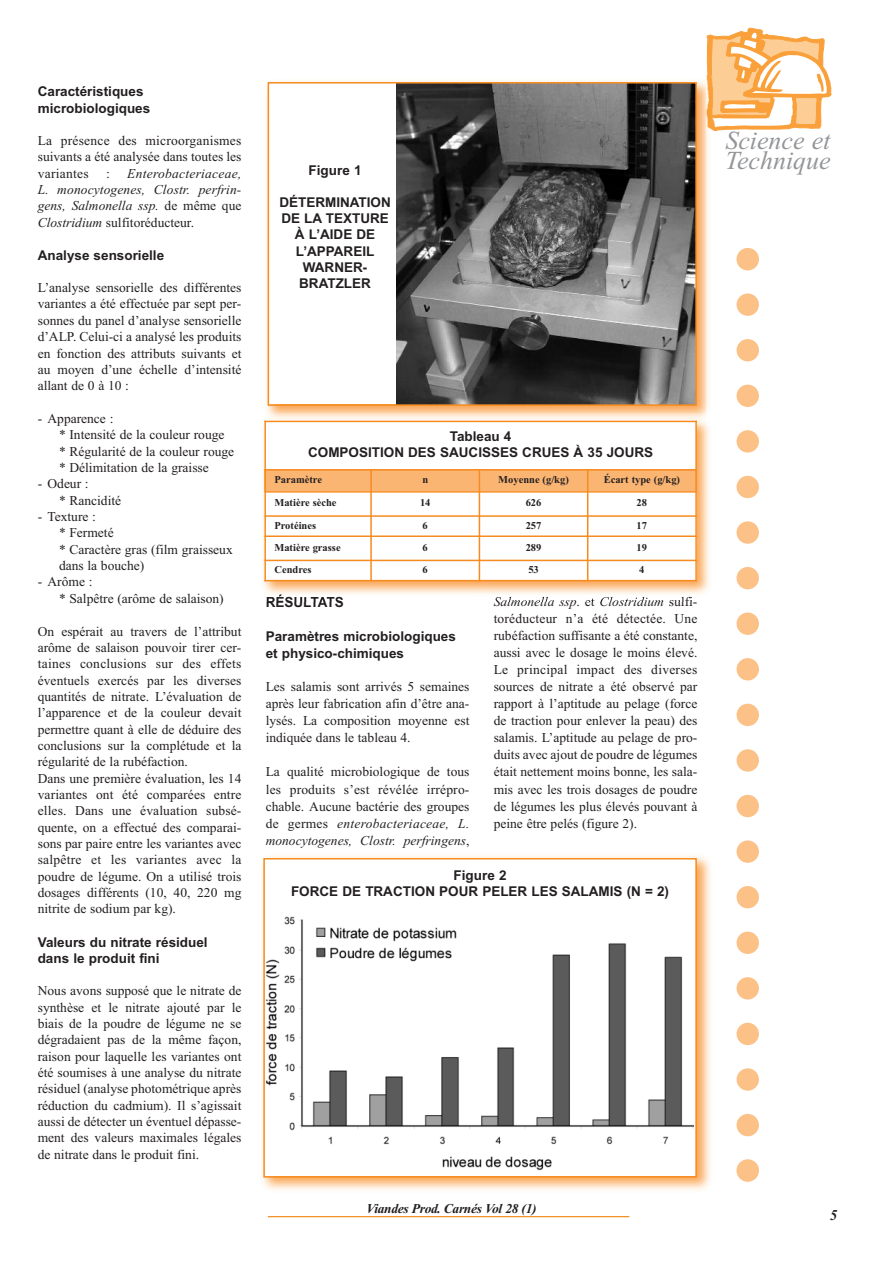
<style>
.page{position:relative;width:893px;height:1263px;background:#fff}
.page>*{position:absolute;margin:0;border:0;box-sizing:border-box;transform-origin:0 0}
.t1{font:italic 25.95px "Times New Roman";color:#939598}
.t2{font:italic 700 15px "Times New Roman";color:#231f20}
.t3{font:13.5px/16.4px "Times New Roman";color:#231f20;text-align:justify}
.t4{font:700 13.5px/16.2px "Arial";color:#231f20}
.t5{font:italic 13.5px/16.4px "Times New Roman";letter-spacing:.01em;color:#231f20;text-align:justify}
.t6{font:italic 700 13.5px "Times New Roman";letter-spacing:-.025em;color:#231f20}
.t7{font:700 10.5px "Times New Roman";color:#231f20}
.s1{font-style:normal}
.s2{font-style:italic}
</style>
<div class="page">
<hr style="left:268px;top:1216px;width:361px;height:1px;background:#f68b1f">
<svg style="left:736px;top:248px;width:23px;height:889px"></svg>
<svg style="left:736px;top:1159px;width:23px;height:23px"></svg>
<svg style="left:707px;top:28px;width:125px;height:103px"></svg>
<img style="left:266px;top:76px;width:441px;height:338px">
<img style="left:707px;top:76px;width:10px;height:335px">
<div style="left:269px;top:84px;width:426px;height:320px;background:#fff"></div>
<img style="left:397px;top:85px;width:297px;height:318px">
<div style="left:268px;top:82px;width:429px;height:324px;border:2px solid #f68b1f"></div>
<img style="left:263px;top:414px;width:447px;height:180px">
<img style="left:267px;top:595px;width:76px;height:6px">
<img style="left:510px;top:596px;width:182px;height:5px">
<img style="left:495px;top:597px;width:39px;height:4px">
<svg style="left:584px;top:598px;width:11px;height:3px"></svg>
<img style="left:600px;top:597px;width:44px;height:4px">
<img style="left:670px;top:597px;width:22px;height:4px">
<svg style="left:707px;top:414px;width:3px;height:11px"></svg>
<div style="left:264px;top:421px;width:432px;height:49px;background:#fff"></div>
<div style="left:264px;top:470px;width:107px;height:22px;background:#fbb573"></div>
<div style="left:371px;top:470px;width:108px;height:22px;background:#fbb573"></div>
<div style="left:479px;top:470px;width:109px;height:22px;background:#fbb573"></div>
<div style="left:588px;top:470px;width:109px;height:22px;background:#fbb573"></div>
<div style="left:264px;top:492px;width:107px;height:24px;background:#fff"></div>
<div style="left:371px;top:492px;width:108px;height:24px;background:#fff"></div>
<div style="left:479px;top:492px;width:109px;height:24px;background:#fff"></div>
<div style="left:588px;top:492px;width:109px;height:24px;background:#fff"></div>
<div style="left:264px;top:516px;width:107px;height:20px;background:#fff"></div>
<div style="left:371px;top:516px;width:108px;height:20px;background:#fff"></div>
<div style="left:479px;top:516px;width:109px;height:20px;background:#fff"></div>
<div style="left:588px;top:516px;width:109px;height:20px;background:#fff"></div>
<div style="left:264px;top:536px;width:107px;height:24px;background:#fff"></div>
<div style="left:371px;top:536px;width:108px;height:24px;background:#fff"></div>
<div style="left:479px;top:536px;width:109px;height:24px;background:#fff"></div>
<div style="left:588px;top:536px;width:109px;height:24px;background:#fff"></div>
<div style="left:264px;top:560px;width:107px;height:21px;background:#fff"></div>
<div style="left:371px;top:560px;width:108px;height:21px;background:#fff"></div>
<div style="left:479px;top:560px;width:109px;height:21px;background:#fff"></div>
<div style="left:588px;top:560px;width:109px;height:21px;background:#fff"></div>
<hr style="left:264px;top:421px;width:2px;height:160px;background:#f68b1f">
<hr style="left:370px;top:469px;width:2px;height:112px;background:#f68b1f">
<hr style="left:479px;top:469px;width:1px;height:112px;background:#f68b1f">
<hr style="left:587px;top:469px;width:1px;height:112px;background:#f68b1f">
<hr style="left:695px;top:421px;width:2px;height:160px;background:#f68b1f">
<hr style="left:264px;top:421px;width:433px;height:1px;background:#f68b1f">
<hr style="left:264px;top:469px;width:433px;height:2px;background:#f68b1f">
<hr style="left:264px;top:491px;width:433px;height:2px;background:#f68b1f">
<hr style="left:264px;top:515px;width:433px;height:2px;background:#f68b1f">
<hr style="left:264px;top:535px;width:433px;height:2px;background:#f68b1f">
<hr style="left:264px;top:560px;width:433px;height:1px;background:#f68b1f">
<hr style="left:264px;top:580px;width:433px;height:1px;background:#f68b1f">
<img style="left:262px;top:856px;width:449px;height:334px">
<div style="left:265px;top:859px;width:430px;height:317px;background:#fff"></div>
<img style="left:266px;top:917px;width:428px;height:254px">
<div style="left:263px;top:858px;width:434px;height:319px;border:2px solid #f68b1f"></div>
<p class="t4" style="left:38px;top:84px;width:114px">Caractéristiques microbiologiques</p>
<p class="t3" style="left:38px;top:132px;width:205px">La présence des microorganismes suivants a été analysée dans toutes les variantes</p>
<p class="t5" style="left:38px;top:165px;width:205px;text-indent:90px">Enterobacteriaceae, L. monocytogenes, Clostr. perfrin&shy;gens, Salmonella ssp. <span class="s1">de même que </span>Clostridium <span class="s1">sulfitoréducteur.</span></p>
<p class="t4" style="left:38px;top:247px;width:128px">Analyse sensorielle</p>
<p class="t3" style="left:38px;top:279px;width:205px">L’analyse sensorielle des différentes variantes a été effectuée par sept per&shy;sonnes du panel d’analyse sensorielle d’ALP. Celui-ci a analysé les produits en fonction des attributs suivants et au moyen d’une échelle d’intensité allant de 0 à 10 :</p>
<p class="t3" style="left:59px;top:410px;width:177px;text-align:left;text-indent:-21px">- Apparence :<br>* Intensité de la couleur rouge * Régularité de la couleur rouge * Délimitation de la graisse</p>
<p class="t3" style="left:59px;top:475px;width:64px;text-indent:-21px">- Odeur :<br>* Rancidité</p>
<p class="t3" style="left:59px;top:508px;width:175px;text-align:left;text-indent:-21px">- Texture :<br>* Fermeté<br>* Caractère gras (film graisseux dans la bouche)</p>
<p class="t3" style="left:59px;top:574px;width:166px;text-indent:-21px">- Arôme :<br>* Salpêtre (arôme de salaison)</p>
<p class="t3" style="left:38px;top:623px;width:205px;text-align:left">On espérait au travers de l’attribut arôme de salaison pouvoir tirer cer&shy;taines conclusions sur des effets éventuels exercés par les diverses quantités de nitrate. L’évaluation de l’apparence et de la couleur devait permettre quant à elle de déduire des conclusions sur la complétude et la régularité de la rubéfaction.<br>Dans une première évaluation, les 14 variantes ont été comparées entre elles. Dans une évaluation subsé&shy;quente, on a effectué des comparai&shy;sons par paire entre les variantes avec salpêtre et les variantes avec la poudre de légume. On a utilisé trois dosages différents (10, 40, 220 mg nitrite de sodium par kg).</p>
<p class="t4" style="left:38px;top:934px;width:171px">Valeurs du nitrate résiduel dans le produit fini</p>
<p class="t3" style="left:38px;top:982px;width:205px">Nous avons supposé que le nitrate de synthèse et le nitrate ajouté par le biais de la poudre de légume ne se dégradaient pas de la même façon, raison pour laquelle les variantes ont été soumises à une analyse du nitrate résiduel (analyse photométrique après réduction du cadmium). Il s’agissait aussi de détecter un éventuel dépasse&shy;ment des valeurs maximales légales de nitrate dans le produit fini.</p>
<p class="t3" style="left:106px;top:165px;width:5px">:</p>
<p class="t4" style="left:309px;top:162px;width:54px">Figure 1</p>
<p class="t4" style="left:279px;top:194px;width:113px;text-align:center">DÉTERMINATION<br>DE LA TEXTURE<br>À L’AIDE DE<br>L’APPAREIL<br>WARNER-<br>BRATZLER</p>
<p class="t4" style="left:308px;top:428px;width:347px;text-align:center">Tableau 4<br>COMPOSITION DES SAUCISSES CRUES À 35 JOURS</p>
<p class="t7" style="left:274px;top:474px;width:49px">Paramètre</p>
<p class="t7" style="left:422px;top:474px;width:7px">n</p>
<p class="t7" style="left:498px;top:474px;width:72px">Moyenne (g/kg)</p>
<p class="t7" style="left:604px;top:474px;width:78px">Écart type (g/kg)</p>
<p class="t7" style="left:274px;top:497px;width:64px">Matière sèche</p>
<p class="t7" style="left:420px;top:497px;width:12px">14</p>
<p class="t7" style="left:526px;top:497px;width:17px">626</p>
<p class="t7" style="left:637px;top:497px;width:12px">28</p>
<p class="t7" style="left:274px;top:519px;width:43px">Protéines</p>
<p class="t7" style="left:423px;top:519px;width:7px">6</p>
<p class="t7" style="left:526px;top:519px;width:17px">257</p>
<p class="t7" style="left:637px;top:519px;width:12px">17</p>
<p class="t7" style="left:274px;top:541px;width:68px">Matière grasse</p>
<p class="t7" style="left:423px;top:541px;width:7px">6</p>
<p class="t7" style="left:526px;top:541px;width:17px">289</p>
<p class="t7" style="left:637px;top:541px;width:12px">19</p>
<p class="t7" style="left:274px;top:563px;width:39px">Cendres</p>
<p class="t7" style="left:423px;top:563px;width:7px">6</p>
<p class="t7" style="left:528px;top:563px;width:12px">53</p>
<p class="t7" style="left:639px;top:563px;width:7px">4</p>
<p class="t4" style="left:266px;top:594px;width:80px">RÉSULTATS</p>
<p class="t4" style="left:266px;top:628px;width:192px;line-height:17px">Paramètres microbiologiques et physico-chimiques</p>
<p class="t3" style="left:266px;top:678px;width:205px;line-height:17px">Les salamis sont arrivés 5 semaines après leur fabrication afin d’être ana&shy;lysés. La composition moyenne est indiquée dans le tableau 4.</p>
<p class="t3" style="left:266px;top:763px;width:205px;line-height:17px">La qualité microbiologique de tous les produits s’est révélée irrépro&shy;chable. Aucune bactérie des groupes de germes <span class="s2">enterobacteriaceae, L. monocytogenes, Clostr. perfringens</span>,</p>
<p class="t3" style="left:494px;top:593px;width:205px;line-height:17px"><span class="s2">Salmonella ssp</span>. et <span class="s2">Clostridium</span> sulfi&shy;toréducteur n’a été détectée. Une rubéfaction suffisante a été constante, aussi avec le dosage le moins élevé.<br>Le principal impact des diverses sources de nitrate a été observé par rapport à l’aptitude au pelage (force de traction pour enlever la peau) des salamis. L’aptitude au pelage de pro&shy;duits avec ajout de poudre de légumes était nettement moins bonne, les sala&shy;mis avec les trois dosages de poudre de légumes les plus élevés pouvant à peine être pelés (figure 2).</p>
<p class="t4" style="left:291px;top:867px;width:380px;text-align:center">Figure 2<br>FORCE DE TRACTION POUR PELER LES SALAMIS (N = 2)</p>
<p class="t6" style="left:367px;top:1201px;width:172px">Viandes Prod. Carnés Vol 28 (1)</p>
<h1 class="t1" style="left:725px;top:125px;width:106px">Science et</h1>
<h1 class="t1" style="left:725px;top:145px;width:107px">Technique</h1>
<p class="t2" style="left:830px;top:1206px;width:9px">5</p>
</div>
